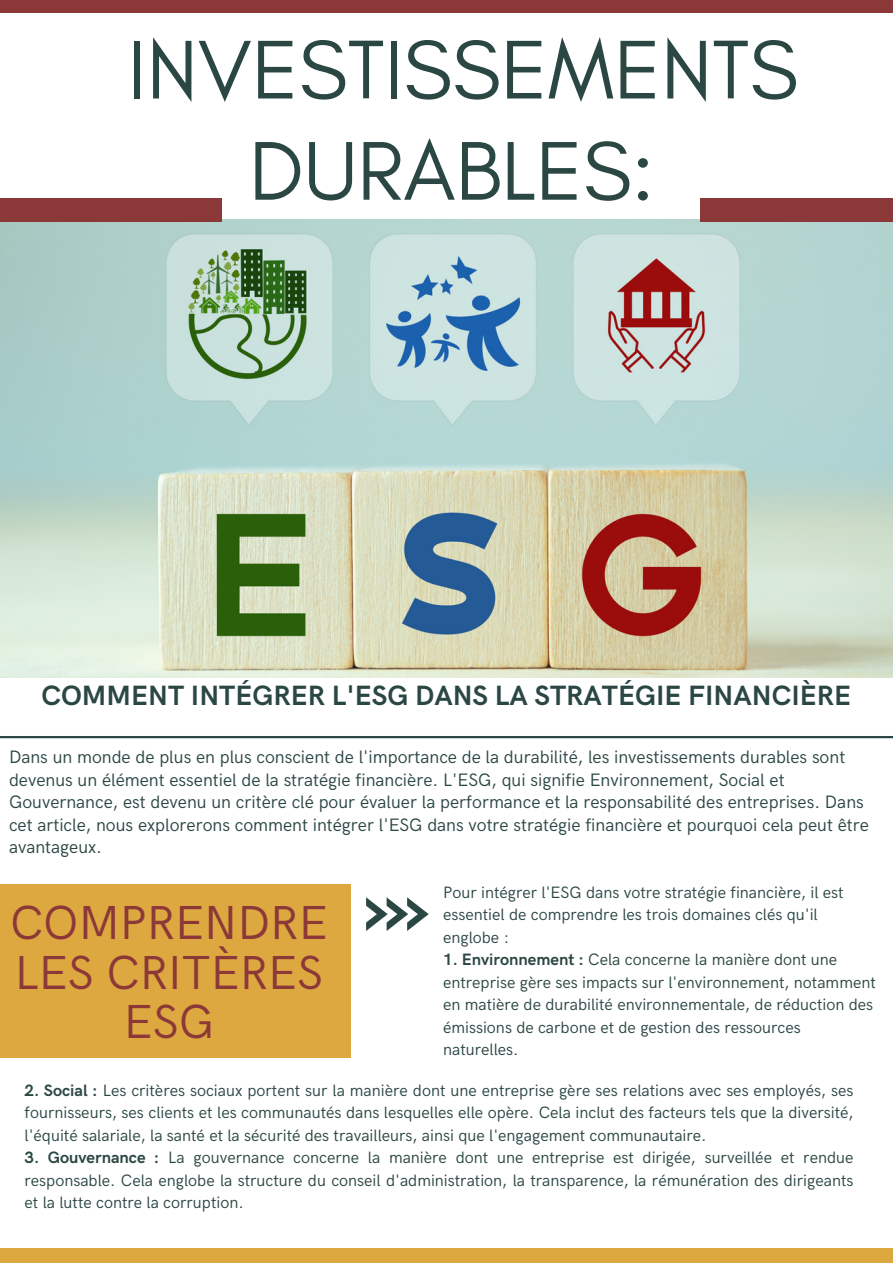
<style>
.page{position:relative;width:893px;height:1264px;background:#fff}
.page>*{position:absolute;margin:0;border:0;box-sizing:border-box;transform-origin:0 0}
.t1{font:84.75px/101.1px "Glacial Indifference";color:#2b4743;text-align:center}
.t2{font:47.85px/49.5px "HK Grotesk";color:#8c3839;text-align:center}
.t3{font:700 28.05px "HK Grotesk";color:#2b4743}
.t4{font:18px/22.5px "HK Grotesk";color:#2b4743}
.t5{font:16.5px/22.5px "HK Grotesk";color:#2b4743}
.s1{font-weight:700}
</style>
<div class="page">
<div style="left:0;top:884px;width:351px;height:173px;background:#dda83f"></div>
<img style="left:0;top:219px;width:892px;height:458px">
<div style="left:0;top:198px;width:222px;height:23px;background:#8c3839"></div>
<div style="left:700px;top:198px;width:192px;height:23px;background:#8c3839"></div>
<svg style="left:366px;top:897px;width:62px;height:34px"></svg>
<div style="left:0;top:0;width:892px;height:12px;background:#8c3839"></div>
<div style="left:0;top:1248px;width:892px;height:14px;background:#dda83f"></div>
<hr style="left:0;top:736px;width:892px;height:2px;background:#2b4743">
<p class="t1" style="left:128px;top:18px;width:671px">INVESTISSEMENTS<br>DURABLES:</p>
<p class="t3" style="left:41px;top:679px;width:811px">COMMENT INTÉGRER L'ESG DANS LA STRATÉGIE FINANCIÈRE</p>
<p class="t4" style="left:9px;top:746px;width:861px">Dans un monde de plus en plus conscient de l'importance de la durabilité, les investissements durables sont devenus un élément essentiel de la stratégie financière. L'ESG, qui signifie Environnement, Social et Gouvernance, est devenu un critère clé pour évaluer la performance et la responsabilité des entreprises. Dans cet article, nous explorerons comment intégrer l'ESG dans votre stratégie financière et pourquoi cela peut être avantageux.</p>
<p class="t2" style="left:10px;top:900px;width:319px">COMPRENDRE<br>LES CRITÈRES<br>ESG</p>
<p class="t5" style="left:443px;top:881px;width:402px">Pour intégrer l'ESG dans votre stratégie financière, il est essentiel de comprendre les trois domaines clés qu'il englobe :</p>
<p class="t5" style="left:443px;top:948px;width:434px"><span class="s1">1. Environnement :</span> Cela concerne la manière dont une entreprise gère ses impacts sur l'environnement, notamment en matière de durabilité environnementale, de réduction des émissions de carbone et de gestion des ressources naturelles.</p>
<p class="t5" style="left:25px;top:1079px;width:830px;text-align:justify"><span class="s1">2. Social :</span> Les critères sociaux portent sur la manière dont une entreprise gère ses relations avec ses employés, ses fournisseurs, ses clients et les communautés dans lesquelles elle opère. Cela inclut des facteurs tels que la diversité, l'équité salariale, la santé et la sécurité des travailleurs, ainsi que l'engagement communautaire.</p>
<p class="t5" style="left:25px;top:1146px;width:830px;text-align:justify"><span class="s1">3. Gouvernance :</span> La gouvernance concerne la manière dont une entreprise est dirigée, surveillée et rendue responsable. Cela englobe la structure du conseil d'administration, la transparence, la rémunération des dirigeants et la lutte contre la corruption.</p>
</div>
